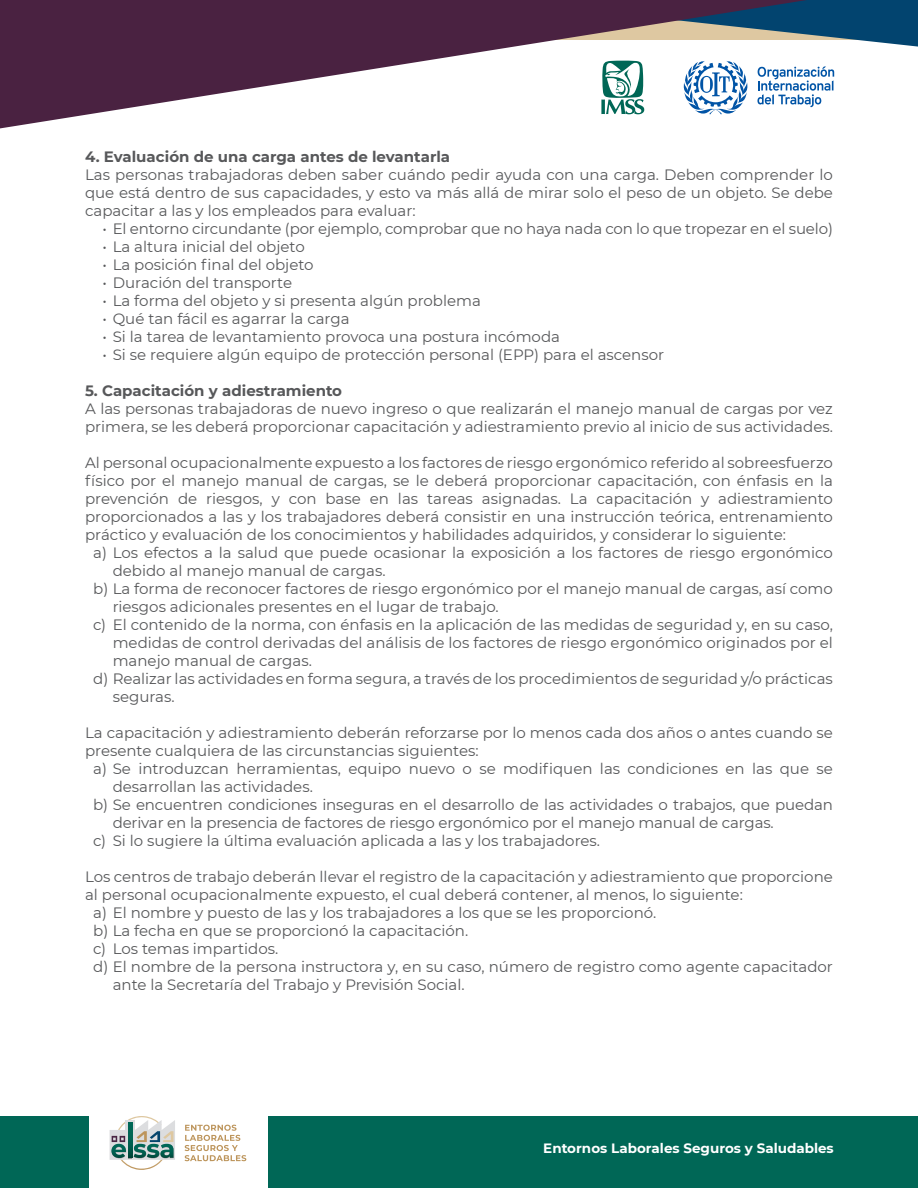
<style>
.page{position:relative;width:918px;height:1188px;background:#fff}
.page>*{position:absolute;margin:0;border:0;box-sizing:border-box;transform-origin:0 0}
.t1{font:15px/18px "Montserrat";color:#57585a;text-align:justify}
.t2{font:700 15px "Montserrat";color:#57585a}
.t3{font:700 13.5px "Montserrat";color:#fff}
</style>
<div class="page">
<div style="left:268px;top:1116px;width:650px;height:72px;background:#006756"></div>
<div style="left:0;top:1116px;width:88px;height:72px;background:#006756"></div>
<svg style="left:0;top:0;width:918px;height:129px"></svg>
<svg style="left:185px;top:1125px;width:61px;height:36px"></svg>
<svg style="left:110px;top:1116px;width:65px;height:54px"></svg>
<p class="t2" style="left:85px;top:146px;width:367px">4. Evaluación de una carga antes de levantarla</p>
<p class="t1" style="left:85px;top:165px;width:749px">Las personas trabajadoras deben saber cuándo pedir ayuda con una carga. Deben comprender lo que está dentro de sus capacidades, y esto va más allá de mirar solo el peso de un objeto. Se debe capacitar a las y los empleados para evaluar:</p>
<p class="t1" style="left:102px;top:219px;width:732px">• El entorno circundante (por ejemplo, comprobar que no haya nada con lo que tropezar en el suelo)</p>
<p class="t1" style="left:102px;top:237px;width:204px">• La altura inicial del objeto</p>
<p class="t1" style="left:102px;top:255px;width:213px">• La posición final del objeto</p>
<p class="t1" style="left:102px;top:273px;width:191px">• Duración del transporte</p>
<p class="t1" style="left:102px;top:291px;width:380px">• La forma del objeto y si presenta algún problema</p>
<p class="t1" style="left:102px;top:309px;width:249px">• Qué tan fácil es agarrar la carga</p>
<p class="t1" style="left:102px;top:327px;width:459px">• Si la tarea de levantamiento provoca una postura incómoda</p>
<p class="t1" style="left:102px;top:345px;width:563px">• Si se requiere algún equipo de protección personal (EPP) para el ascensor</p>
<p class="t2" style="left:85px;top:380px;width:259px">5. Capacitación y adiestramiento</p>
<p class="t1" style="left:85px;top:399px;width:749px">A las personas trabajadoras de nuevo ingreso o que realizarán el manejo manual de cargas por vez primera, se les deberá proporcionar capacitación y adiestramiento previo al inicio de sus actividades.</p>
<p class="t1" style="left:85px;top:453px;width:749px">Al personal ocupacionalmente expuesto a los factores de riesgo ergonómico referido al sobreesfuerzo</p>
<p class="t1" style="left:85px;top:471px;width:749px">físico por el manejo manual de cargas, se le deberá proporcionar capacitación, con énfasis en la</p>
<p class="t1" style="left:85px;top:489px;width:749px">prevención de riesgos, y con base en las tareas asignadas. La capacitación y adiestramiento</p>
<p class="t1" style="left:85px;top:507px;width:749px">proporcionados a las y los trabajadores deberá consistir en una instrucción teórica, entrenamiento</p>
<p class="t1" style="left:85px;top:525px;width:703px">práctico y evaluación de los conocimientos y habilidades adquiridos, y considerar lo siguiente:</p>
<p class="t1" style="left:93px;top:543px;width:741px">a) Los efectos a la salud que puede ocasionar la exposición a los factores de riesgo ergonómico</p>
<p class="t1" style="left:113px;top:561px;width:274px">debido al manejo manual de cargas.</p>
<p class="t1" style="left:93px;top:579px;width:741px">b) La forma de reconocer factores de riesgo ergonómico por el manejo manual de cargas, así como</p>
<p class="t1" style="left:113px;top:597px;width:388px">riesgos adicionales presentes en el lugar de trabajo.</p>
<p class="t1" style="left:93px;top:615px;width:741px">c) El contenido de la norma, con énfasis en la aplicación de las medidas de seguridad y, en su caso,</p>
<p class="t1" style="left:113px;top:633px;width:722px">medidas de control derivadas del análisis de los factores de riesgo ergonómico originados por el</p>
<p class="t1" style="left:113px;top:651px;width:201px">manejo manual de cargas.</p>
<p class="t1" style="left:93px;top:669px;width:741px">d) Realizar las actividades en forma segura, a través de los procedimientos de seguridad y/o prácticas</p>
<p class="t1" style="left:113px;top:687px;width:64px">seguras.</p>
<p class="t1" style="left:85px;top:723px;width:749px">La capacitación y adiestramiento deberán reforzarse por lo menos cada dos años o antes cuando se</p>
<p class="t1" style="left:85px;top:741px;width:395px">presente cualquiera de las circunstancias siguientes:</p>
<p class="t1" style="left:93px;top:759px;width:741px">a) Se introduzcan herramientas, equipo nuevo o se modifiquen las condiciones en las que se</p>
<p class="t1" style="left:113px;top:777px;width:202px">desarrollan las actividades.</p>
<p class="t1" style="left:93px;top:795px;width:741px">b) Se encuentren condiciones inseguras en el desarrollo de las actividades o trabajos, que puedan</p>
<p class="t1" style="left:113px;top:813px;width:663px">derivar en la presencia de factores de riesgo ergonómico por el manejo manual de cargas.</p>
<p class="t1" style="left:93px;top:831px;width:508px">c) Si lo sugiere la última evaluación aplicada a las y los trabajadores.</p>
<p class="t1" style="left:85px;top:867px;width:749px">Los centros de trabajo deberán llevar el registro de la capacitación y adiestramiento que proporcione</p>
<p class="t1" style="left:85px;top:885px;width:659px">al personal ocupacionalmente expuesto, el cual deberá contener, al menos, lo siguiente:</p>
<p class="t1" style="left:93px;top:903px;width:565px">a) El nombre y puesto de las y los trabajadores a los que se les proporcionó.</p>
<p class="t1" style="left:93px;top:921px;width:377px">b) La fecha en que se proporcionó la capacitación.</p>
<p class="t1" style="left:93px;top:939px;width:187px">c) Los temas impartidos.</p>
<p class="t1" style="left:93px;top:957px;width:741px">d) El nombre de la persona instructora y, en su caso, número de registro como agente capacitador</p>
<p class="t1" style="left:113px;top:975px;width:354px">ante la Secretaría del Trabajo y Previsión Social.</p>
<p class="t3" style="left:543px;top:1138px;width:292px">Entornos Laborales Seguros y Saludables</p>
</div>
